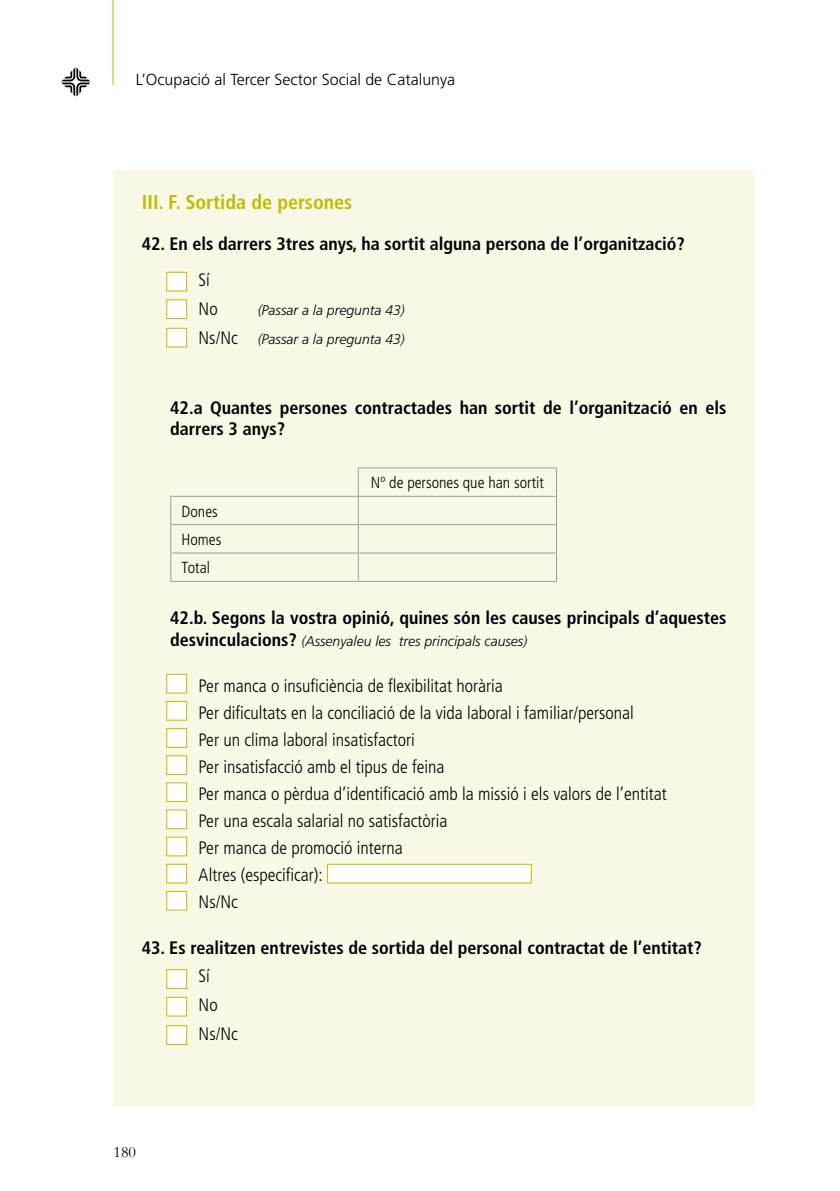
<style>
.page{position:relative;width:840px;height:1191px;background:#fff}
.page>*{position:absolute;margin:0;border:0;box-sizing:border-box;transform-origin:0 0}
.t1{font:700 condensed 20px "Frutiger";color:#bfbd00}
.t2{font:300 condensed 18px/27px "Frutiger";color:#000}
.t3{font:700 condensed 18px/21.6px "Frutiger";color:#000}
.t4{font:300 16px "Frutiger";color:#000}
.t5{font:300 condensed 16px/28.4px "Frutiger";color:#000}
.t6{font:16px "Garamond";color:#000}
.t7{font:italic 300 14px/29px "Frutiger";color:#000;text-align:right}
.s1{font-style:normal;font-stretch:condensed;font-size:18px}
.s2{font-weight:700;font-style:normal;font-stretch:condensed;font-size:18px}
</style>
<div class="page">
<svg style="left:61px;top:67px;width:29px;height:29px"></svg>
<hr style="left:112px;top:0;width:1px;height:85px;background:#bfbd00">
<div style="left:113px;top:170px;width:641px;height:936px;background:#f9f8e6"></div>
<hr style="left:357px;top:467px;width:199px;height:1px;background:#9c9d9f">
<hr style="left:170px;top:496px;width:188px;height:1px;background:#9c9d9f">
<hr style="left:358px;top:496px;width:198px;height:1px;background:#9c9d9f">
<hr style="left:170px;top:524px;width:188px;height:1px;background:#9c9d9f">
<hr style="left:358px;top:524px;width:198px;height:1px;background:#9c9d9f">
<hr style="left:170px;top:552px;width:188px;height:1px;background:#9c9d9f">
<svg style="left:170px;top:497px;width:1px;height:84px"></svg>
<hr style="left:358px;top:552px;width:198px;height:1px;background:#9c9d9f">
<svg style="left:357px;top:468px;width:1px;height:113px"></svg>
<hr style="left:170px;top:581px;width:188px;height:1px;background:#9c9d9f">
<hr style="left:358px;top:581px;width:198px;height:1px;background:#9c9d9f">
<div style="left:166px;top:272px;width:21px;height:19px;background:#fff;border:1px solid #bfbd00"></div>
<div style="left:166px;top:328px;width:21px;height:19px;background:#fff;border:1px solid #bfbd00"></div>
<div style="left:166px;top:300px;width:21px;height:19px;background:#fff;border:1px solid #bfbd00"></div>
<div style="left:166px;top:674px;width:21px;height:19px;background:#fff;border:1px solid #bfbd00"></div>
<div style="left:166px;top:728px;width:21px;height:19px;background:#fff;border:1px solid #bfbd00"></div>
<div style="left:166px;top:701px;width:21px;height:19px;background:#fff;border:1px solid #bfbd00"></div>
<div style="left:166px;top:755px;width:21px;height:19px;background:#fff;border:1px solid #bfbd00"></div>
<div style="left:166px;top:782px;width:21px;height:20px;background:#fff;border:1px solid #bfbd00"></div>
<div style="left:166px;top:809px;width:21px;height:20px;background:#fff;border:1px solid #bfbd00"></div>
<div style="left:166px;top:837px;width:21px;height:19px;background:#fff;border:1px solid #bfbd00"></div>
<div style="left:166px;top:864px;width:21px;height:19px;background:#fff;border:1px solid #bfbd00"></div>
<div style="left:166px;top:891px;width:21px;height:19px;background:#fff;border:1px solid #bfbd00"></div>
<div style="left:166px;top:969px;width:21px;height:19px;background:#fff;border:1px solid #bfbd00"></div>
<div style="left:166px;top:1025px;width:21px;height:19px;background:#fff;border:1px solid #bfbd00"></div>
<div style="left:166px;top:997px;width:21px;height:19px;background:#fff;border:1px solid #bfbd00"></div>
<div style="left:327px;top:864px;width:204px;height:19px;background:#fff;border:1px solid #bfbd00"></div>
<p class="t4" style="left:136px;top:70px;width:321px">L’Ocupació al Tercer Sector Social de Catalunya</p>
<p class="t1" style="left:142px;top:190px;width:212px">III. F. Sortida de persones</p>
<p class="t3" style="left:142px;top:233px;width:544px">42. En els darrers 3tres anys, ha sortit alguna persona de l’organització?</p>
<p class="t2" style="left:198px;top:266px;width:21px;line-height:29px">Sí<br>No</p>
<p class="t7" style="left:198px;top:296px;width:208px">(Passar a la pregunta 43)<br><span class="s1">Ns/Nc</span> (Passar a la pregunta 43)</p>
<p class="t3" style="left:170px;top:397px;width:557px">42.a Quantes persones contractades han sortit de l’organització en els darrers 3 anys?</p>
<p class="t5" style="left:371px;top:468px;width:174px">Nº de persones que han sortit</p>
<p class="t5" style="left:181px;top:497px;width:41px">Dones<br>Homes<br>Total</p>
<p class="t3" style="left:170px;top:607px;width:557px">42.b. Segons la vostra opinió, quines són les causes principals d’aquestes</p>
<p class="t7" style="left:170px;top:627px;width:358px"><span class="s2">desvinculacions?</span> (Assenyaleu les tres principals causes)</p>
<p class="t2" style="left:198px;top:672px;width:469px">Per manca o insuficiència de flexibilitat horària<br>Per dificultats en la conciliació de la vida laboral i familiar/personal<br>Per un clima laboral insatisfactori<br>Per insatisfacció amb el tipus de feina<br>Per manca o pèrdua d’identificació amb la missió i els valors de l’entitat Per una escala salarial no satisfactòria<br>Per manca de promoció interna<br>Altres (especificar):<br>Ns/Nc</p>
<p class="t3" style="left:142px;top:936px;width:561px">43. Es realitzen entrevistes de sortida del personal contractat de l’entitat?</p>
<p class="t2" style="left:198px;top:962px;width:41px;line-height:29px">Sí<br>No<br>Ns/Nc</p>
<p class="t6" style="left:113px;top:1141px;width:24px">180</p>
</div>
